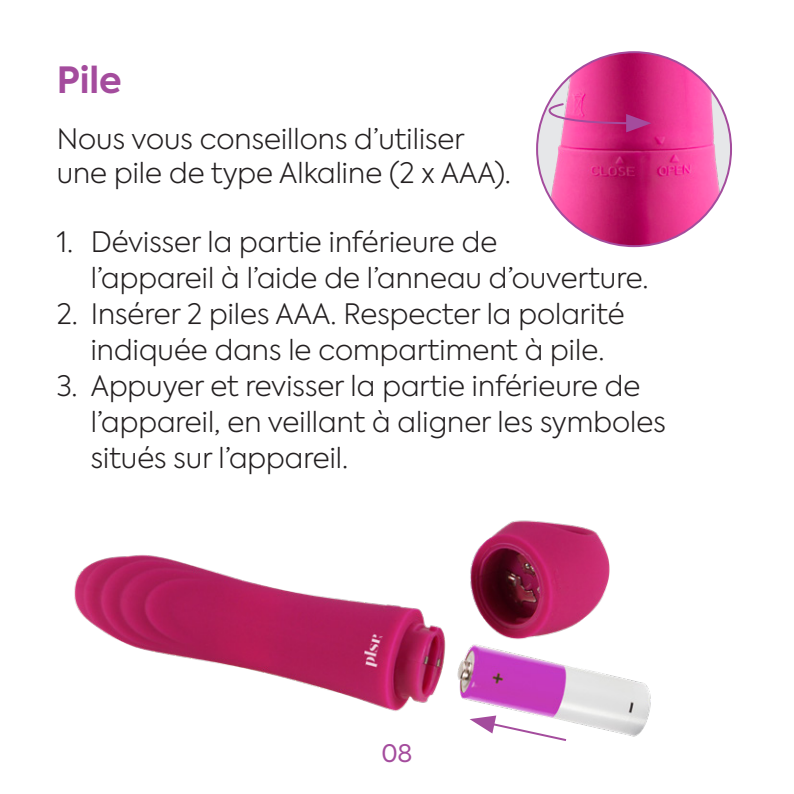
<style>
.page{position:relative;width:794px;height:794px;background:#fff}
.page>*{position:absolute;margin:0;border:0;box-sizing:border-box;transform-origin:0 0}
.Section_header{font:700 36px "Axiforma";color:#a44c9d}
.t1{font:300 28px/36px "Axiforma";color:#231f20}
.Page_Number{font:24px "Axiforma";color:#a44c9d}
</style>
<div class="page">
<img style="left:74px;top:520px;width:577px;height:217px">
<img style="left:537px;top:52px;width:194px;height:194px;border-radius:97px">
<svg style="left:547px;top:102px;width:104px;height:30px;background:#d14d93"></svg>
<svg style="left:469px;top:715px;width:99px;height:26px"></svg>
<p class="Section_header" style="left:57px;top:55px;width:66px">Pile</p>
<p class="t1" style="left:57px;top:122px;width:456px;line-height:33.6px">Nous vous conseillons d’utiliser une pile de type Alkaline (2 x AAA).</p>
<p class="t1" style="left:91px;top:224px;width:559px;text-indent:-34px">1. Dévisser la partie inférieure de<br>l’appareil à l’aide de l’anneau d’ouverture.</p>
<p class="t1" style="left:57px;top:296px;width:569px;text-align:center">2. Insérer 2 piles AAA. Respecter la polarité indiquée dans le compartiment à pile.</p>
<p class="t1" style="left:91px;top:368px;width:576px;text-indent:-34px">3. Appuyer et revisser la partie inférieure de l’appareil, en veillant à aligner les symboles situés sur l’appareil.</p>
<p class="Page_Number" style="left:381px;top:738px;width:33px">08</p>
</div>
